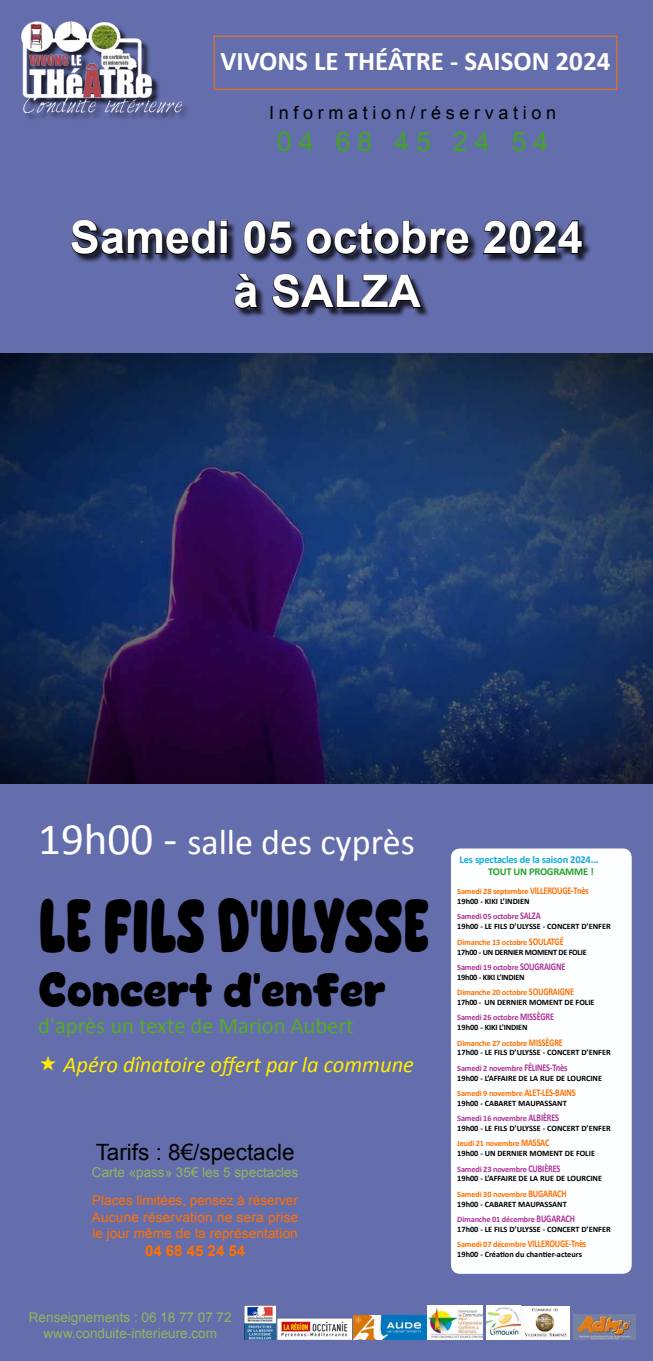
<style>
.page{position:relative;width:653px;height:1361px;background:#656ead}
.page>*{position:absolute;margin:0;border:0;box-sizing:border-box;transform-origin:0 0}
.t1{font:70.88px "Cute Dino";letter-spacing:-.01em;color:#000;scale:.67 1}
.t2{font:700 45px/54px "Arial";color:#fff;text-align:center}
.t3{font:45px "Cute Dino";letter-spacing:-.01em;color:#000}
.t4{font:36px "Calibri";color:#fff}
.t5{font:700 27px "Calibri";color:#fff}
.t6{font:27px "Arial";letter-spacing:.26em;color:#44a12b}
.t7{font:italic 22.5px "Calibri";color:#ffed00}
.t8{font:22.5px "Calibri";color:#57ab27}
.t9{font:22.5px "Arial";color:#000}
.t10{font:18px "Arial";letter-spacing:.26em;color:#000}
.t11{font:700 15px "Arial";color:#ff7000}
.t12{font:13.5px/16.2px "Arial";letter-spacing:.01em;color:#ff7000;text-align:justify}
.t13{font:13.5px/16.2px "Arial";color:#92b65b;text-align:center}
.t14{font:700 10.5px "Calibri";letter-spacing:-.02em;color:#15abde}
.t15{font:700 10.5px "Calibri";letter-spacing:-.02em;color:#27a12d}
.t16{font:700 8.25px/9.9px "Calibri";letter-spacing:-.02em;color:#000}
.t17{font:700 8.25px/9.9px "Calibri";color:#000}
.s1{font-size:45px}
.s2{color:#ff7000}
.s3{font-size:10.35px;color:#ff7000}
.s4{color:#ae3298}
.s5{font-size:10.35px;color:#ae3298}
</style>
<div class="page">
<img style="left:0;top:353px;width:653px;height:430px">
<div style="left:23px;top:23px;width:168px;height:98px;background:#000;opacity:.75"></div>
<img style="left:21px;top:21px;width:161px;height:91px">
<div style="left:72px;top:221px;width:520px;height:97px;background:#000;opacity:.75"></div>
<svg style="left:70px;top:219px;width:158px;height:36px"></svg>
<svg style="left:243px;top:220px;width:50px;height:35px"></svg>
<svg style="left:305px;top:220px;width:165px;height:36px"></svg>
<svg style="left:482px;top:220px;width:101px;height:35px"></svg>
<svg style="left:233px;top:273px;width:26px;height:36px"></svg>
<svg style="left:271px;top:273px;width:152px;height:36px"></svg>
<div style="left:214px;top:36px;width:403px;height:54px;border:1px solid #ff7000"></div>
<img style="left:244px;top:1305px;width:32px;height:34px">
<img style="left:427px;top:1306px;width:55px;height:33px">
<img style="left:486px;top:1305px;width:84px;height:34px">
<img style="left:573px;top:1314px;width:63px;height:25px">
<img style="left:277px;top:1318px;width:75px;height:21px">
<img style="left:353px;top:1315px;width:73px;height:24px">
<div style="left:451px;top:848px;width:180px;height:425px;background:#fdfeff;border-radius:9px"></div>
<h3 class="t5" style="left:221px;top:43px;width:391px">VIVONS LE THÉÂTRE - SAISON 2024</h3>
<h3 class="t10" style="left:269px;top:101px;width:289px">Information/réservation</h3>
<h3 class="t6" style="left:277px;top:124px;width:273px">04 68 45 24 54</h3>
<h2 class="t2" style="left:70px;top:212px;width:514px">Samedi 05 octobre 2024 à SALZA</h2>
<h3 class="t4" style="left:38px;top:819px;width:378px"><span class="s1">19h00 -</span> salle des cyprès</h3>
<h1 class="t1" style="left:38px;top:896px;width:586px">LE FILS D’ULYSSE</h1>
<h2 class="t3" style="left:38px;top:970px;width:349px">Concert d'enfer</h2>
<h3 class="t8" style="left:38px;top:1011px;width:317px">d'après un texte de Marion Aubert</h3>
<h3 class="t7" style="left:63px;top:1049px;width:352px">Apéro dînatoire offert par la commune</h3>
<h3 class="t9" style="left:96px;top:1138px;width:200px">Tarifs : 8€/spectacle</h3>
<h3 class="t13" style="left:92px;top:1164px;width:208px">Carte «pass» 35€ les 5 spectacles</h3>
<h3 class="t12" style="left:92px;top:1192px;width:208px">Places limitées, pensez à réserver Aucune réservation ne sera prise le jour même de la représentation</h3>
<h3 class="t11" style="left:145px;top:1240px;width:102px">04 68 45 24 54</h3>
<h3 class="t13" style="left:29px;top:1309px;width:204px">Renseignements : 06 18 77 07 72 www.conduite-interieure.com</h3>
<p class="t14" style="left:459px;top:852px;width:141px">Les spectacles de la saison 2024...</p>
<p class="t15" style="left:488px;top:865px;width:107px">TOUT UN PROGRAMME !</p>
<p class="t16" style="left:457px;top:886px;width:133px"><span class="s2">Samedi 28 septembre</span> <span class="s3">VILLEROUGE-Tnès<br></span>19h00 - KIKI L’INDIEN</p>
<p class="t17" style="left:457px;top:912px;width:155px"><span class="s4">Samedi 05 octobre</span> <span class="s5">SALZA<br></span>19h00 - LE FILS D’ULYSSE - CONCERT D’ENFER</p>
<p class="t16" style="left:457px;top:937px;width:131px"><span class="s2">Dimanche 13 octobre</span> <span class="s3">SOULATGÉ<br></span>17h00 - UN DERNIER MOMENT DE FOLIE</p>
<p class="t16" style="left:457px;top:962px;width:110px"><span class="s4">Samedi 19 octobre</span> <span class="s5">SOUGRAIGNE<br></span>19h00 - KIKI L’INDIEN</p>
<p class="t16" style="left:457px;top:987px;width:139px"><span class="s2">Dimanche 20 octobre</span> <span class="s3">SOUGRAIGNE<br></span>17h00 - UN DERNIER MOMENT DE FOLIE</p>
<p class="t16" style="left:457px;top:1012px;width:98px"><span class="s4">Samedi 26 octobre</span> <span class="s5">MISSÈGRE<br></span>19h00 - KIKI L’INDIEN</p>
<p class="t17" style="left:457px;top:1038px;width:155px"><span class="s2">Dimanche 27 octobre</span> <span class="s3">MISSÈGRE<br></span>17h00 - LE FILS D’ULYSSE - CONCERT D’ENFER</p>
<p class="t17" style="left:457px;top:1063px;width:146px"><span class="s4">Samedi 2 novembre</span> <span class="s5">FÉLINES-Tnès<br></span>19h00 - L’AFFAIRE DE LA RUE DE LOURCINE</p>
<p class="t16" style="left:457px;top:1088px;width:120px"><span class="s2">Samedi 9 novembre</span> <span class="s3">ALET-LES-BAINS<br></span>19h00 - CABARET MAUPASSANT</p>
<p class="t17" style="left:457px;top:1113px;width:155px"><span class="s4">Samedi 16 novembre</span> <span class="s5">ALBIÈRES<br></span>19h00 - LE FILS D’ULYSSE - CONCERT D’ENFER</p>
<p class="t17" style="left:457px;top:1138px;width:139px"><span class="s2">Jeudi 21 novembre</span> <span class="s3">MASSAC<br></span>19h00 - UN DERNIER MOMENT DE FOLIE</p>
<p class="t17" style="left:457px;top:1164px;width:146px"><span class="s4">Samedi 23 novembre</span> <span class="s5">CUBIÈRES<br></span>19h00 - L’AFFAIRE DE LA RUE DE LOURCINE</p>
<p class="t16" style="left:457px;top:1189px;width:111px"><span class="s2">Samedi 30 novembre</span> <span class="s3">BUGARACH<br></span>19h00 - CABARET MAUPASSANT</p>
<p class="t16" style="left:457px;top:1214px;width:155px"><span class="s4">Dimanche 01 décembre</span> <span class="s5">BUGARACH<br></span>17h00 - LE FILS D’ULYSSE - CONCERT D’ENFER</p>
<p class="t16" style="left:457px;top:1239px;width:130px"><span class="s2">Samedi 07 décembre</span> <span class="s3">VILLEROUGE-Tnès<br></span>19h00 - Création du chantier-acteurs</p>
</div>
